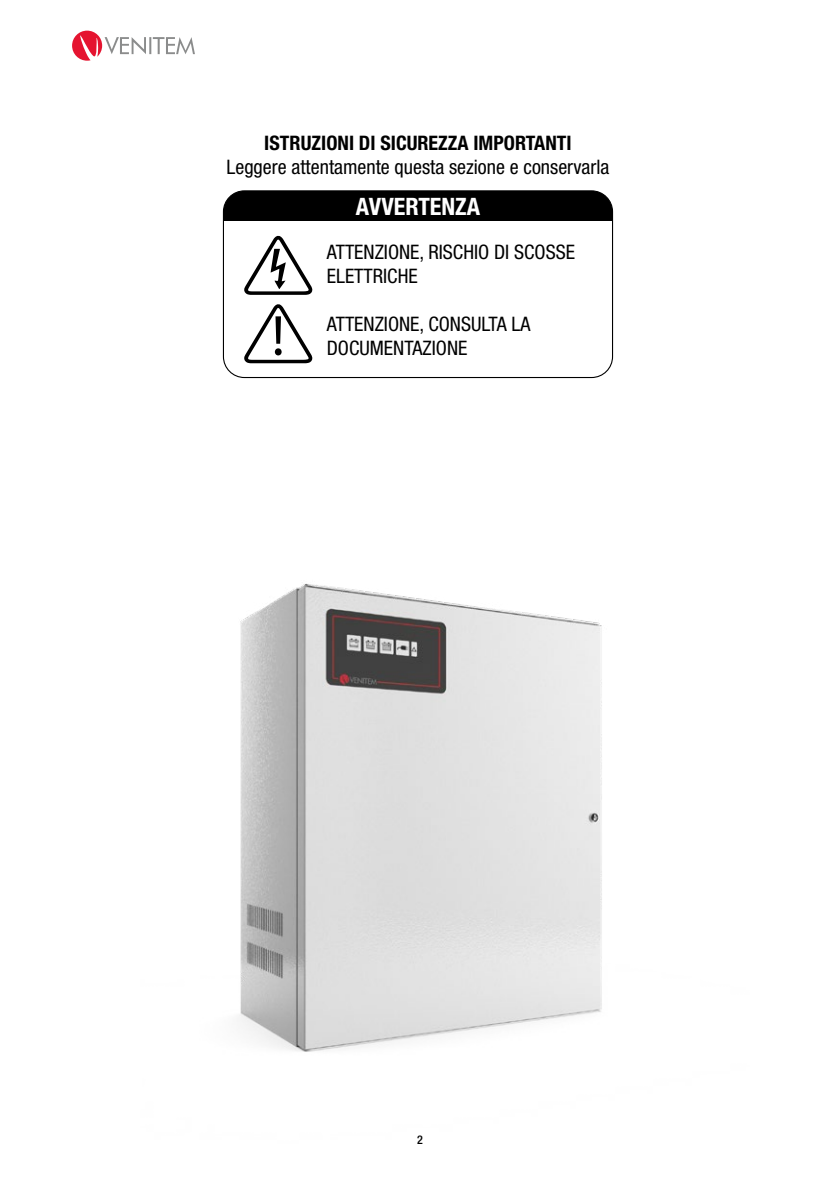
<style>
.page{position:relative;width:840px;height:1191px;background:#fff}
.page>*{position:absolute;margin:0;border:0;box-sizing:border-box;transform-origin:0 0}
.t1{font:57px "Myriad Pro";color:#000}
.t2{font:700 condensed 24px "Helvetica Neue LT Pro";color:#fff}
.t3{font:condensed 20px/24px "Helvetica Neue LT Pro";color:#000}
.t4{font:700 condensed 20px "Helvetica Neue LT Pro";color:#000}
.t5{font:500 condensed 12px "Helvetica Neue LT Pro";color:#000}
</style>
<div class="page">
<svg style="left:72px;top:31px;width:123px;height:30px"></svg>
<div style="left:223px;top:191px;width:389px;height:30px;background:#000"></div>
<div style="left:223px;top:190px;width:389px;height:188px;border:1px solid #000;border-radius:21px"></div>
<svg style="left:244px;top:236px;width:68px;height:59px"></svg>
<svg style="left:244px;top:304px;width:68px;height:59px"></svg>
<img style="left:239px;top:583px;width:363px;height:469px">
<p class="t4" style="left:264px;top:131px;width:309px">ISTRUZIONI DI SICUREZZA IMPORTANTI</p>
<p class="t3" style="left:226px;top:155px;width:384px">Leggere attentamente questa sezione e conservarla</p>
<p class="t2" style="left:355px;top:192px;width:126px">AVVERTENZA</p>
<h1 class="t1" style="left:271px;top:300px;width:15px">!</h1>
<p class="t3" style="left:326px;top:240px;width:249px">ATTENZIONE, RISCHIO DI SCOSSE<br>ELETTRICHE</p>
<p class="t3" style="left:326px;top:311px;width:205px">ATTENZIONE, CONSULTA LA<br>DOCUMENTAZIONE</p>
<p class="t5" style="left:417px;top:1132px;width:7px">2</p>
</div>
